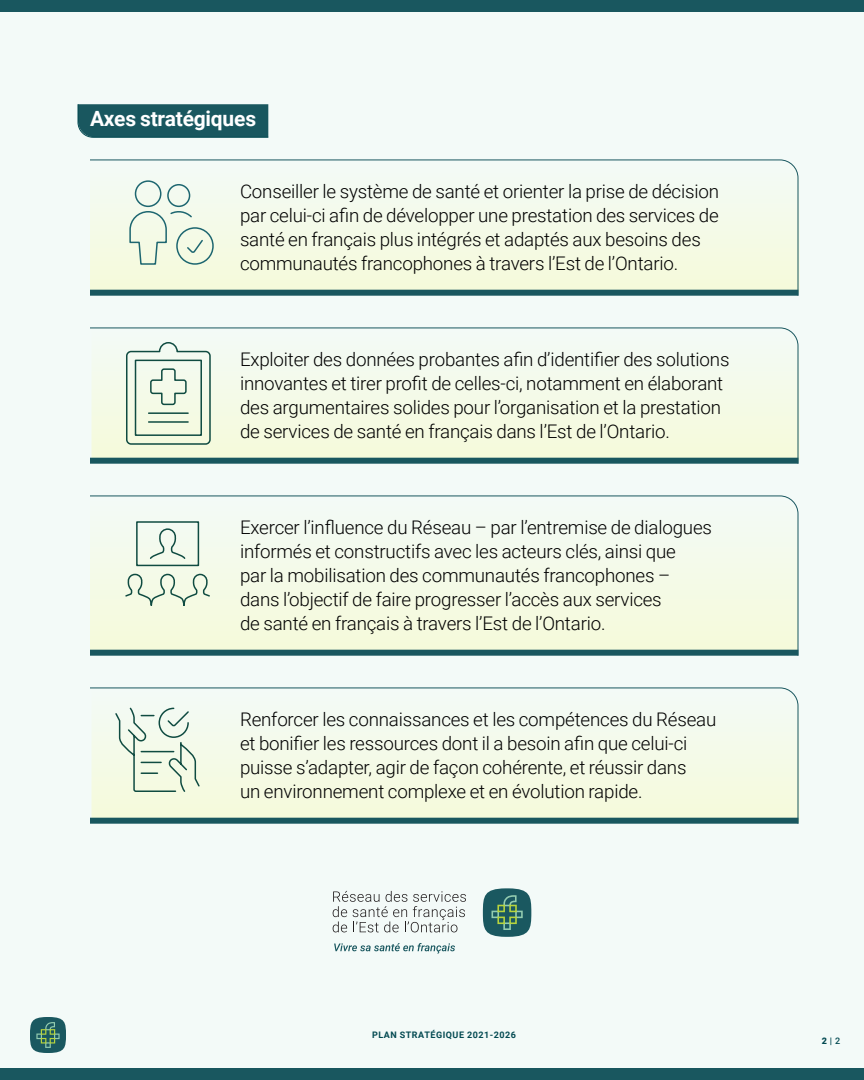
<style>
.page{position:relative;width:864px;height:1080px;background:#f3faf8}
.page>*{position:absolute;margin:0;border:0;box-sizing:border-box;transform-origin:0 0}
.Titre_H2{font:700 21px "Roboto";letter-spacing:-.01em;color:#fff}
.Texte_14_16_Paragrap{font:300 18.75px/24px "Roboto";letter-spacing:-.01em;color:#000}
.t1{font:700 9px "Roboto";letter-spacing:.06em;color:#024951}
.t2{font:900 9px "Roboto";color:#024951}
.s1{font-weight:700}
.s2{font-weight:500}
</style>
<div class="page">
<div style="left:0;top:0;width:864px;height:12px;background:#19575f"></div>
<div style="left:0;top:1068px;width:864px;height:12px;background:#19575f"></div>
<div style="left:30px;top:1017px;width:36px;height:36px;background:#1a5860;border-radius:17px"></div>
<svg style="left:36px;top:1022px;width:24px;height:26px"></svg>
<svg style="left:77px;top:104px;width:192px;height:34px;background:#1e5a62"></svg>
<svg style="left:90px;top:159px;width:709px;height:137px"></svg>
<div style="left:90px;top:290px;width:708px;height:6px;background:#19575f"></div>
<svg style="left:90px;top:327px;width:709px;height:137px"></svg>
<div style="left:90px;top:458px;width:708px;height:6px;background:#19575f"></div>
<svg style="left:90px;top:495px;width:709px;height:161px"></svg>
<div style="left:90px;top:650px;width:708px;height:6px;background:#19575f"></div>
<svg style="left:90px;top:687px;width:709px;height:137px"></svg>
<div style="left:90px;top:818px;width:708px;height:6px;background:#19575f"></div>
<svg style="left:129px;top:180px;width:86px;height:86px"></svg>
<svg style="left:125px;top:341px;width:86px;height:104px"></svg>
<svg style="left:124px;top:520px;width:87px;height:171px"></svg>
<svg style="left:114px;top:706px;width:87px;height:87px"></svg>
<svg style="left:334px;top:943px;width:121px;height:11px"></svg>
<div style="left:483px;top:888px;width:48px;height:49px;background:#1a5860;border-radius:23px"></div>
<svg style="left:492px;top:895px;width:31px;height:35px"></svg>
<svg style="left:333px;top:891px;width:133px;height:41px"></svg>
<h2 class="Titre_H2" style="left:90px;top:104px;width:168px">Axes stratégiques</h2>
<p class="Texte_14_16_Paragrap" style="left:240px;top:179px;width:480px">Conseiller le système de santé et orienter la prise de décision par celui-ci afin de développer une prestation des services de santé en français plus intégrés et adaptés aux besoins des communautés francophones à travers l’Est de l’Ontario.</p>
<p class="Texte_14_16_Paragrap" style="left:240px;top:347px;width:491px">Exploiter des données probantes afin d’identifier des solutions innovantes et tirer profit de celles-ci, notamment en élaborant des argumentaires solides pour l’organisation et la prestation de services de santé en français dans l’Est de l’Ontario.</p>
<p class="Texte_14_16_Paragrap" style="left:240px;top:515px;width:474px">Exercer l’influence du Réseau – par l’entremise de dialogues informés et constructifs avec les acteurs clés, ainsi que<br>par la mobilisation des communautés francophones – dans l’objectif de faire progresser l’accès aux services<br>de santé en français à travers l’Est de l’Ontario.</p>
<p class="Texte_14_16_Paragrap" style="left:240px;top:707px;width:478px">Renforcer les connaissances et les compétences du Réseau et bonifier les ressources dont il a besoin afin que celui-ci puisse s’adapter, agir de façon cohérente, et réussir dans<br>un environnement complexe et en évolution rapide.</p>
<p class="t1" style="left:372px;top:1028px;width:146px">PLAN STRATÉGIQUE 2021-2026</p>
<p class="t2" style="left:822px;top:1034px;width:20px">2 <span class="s1">|</span> <span class="s2">2</span></p>
</div>
